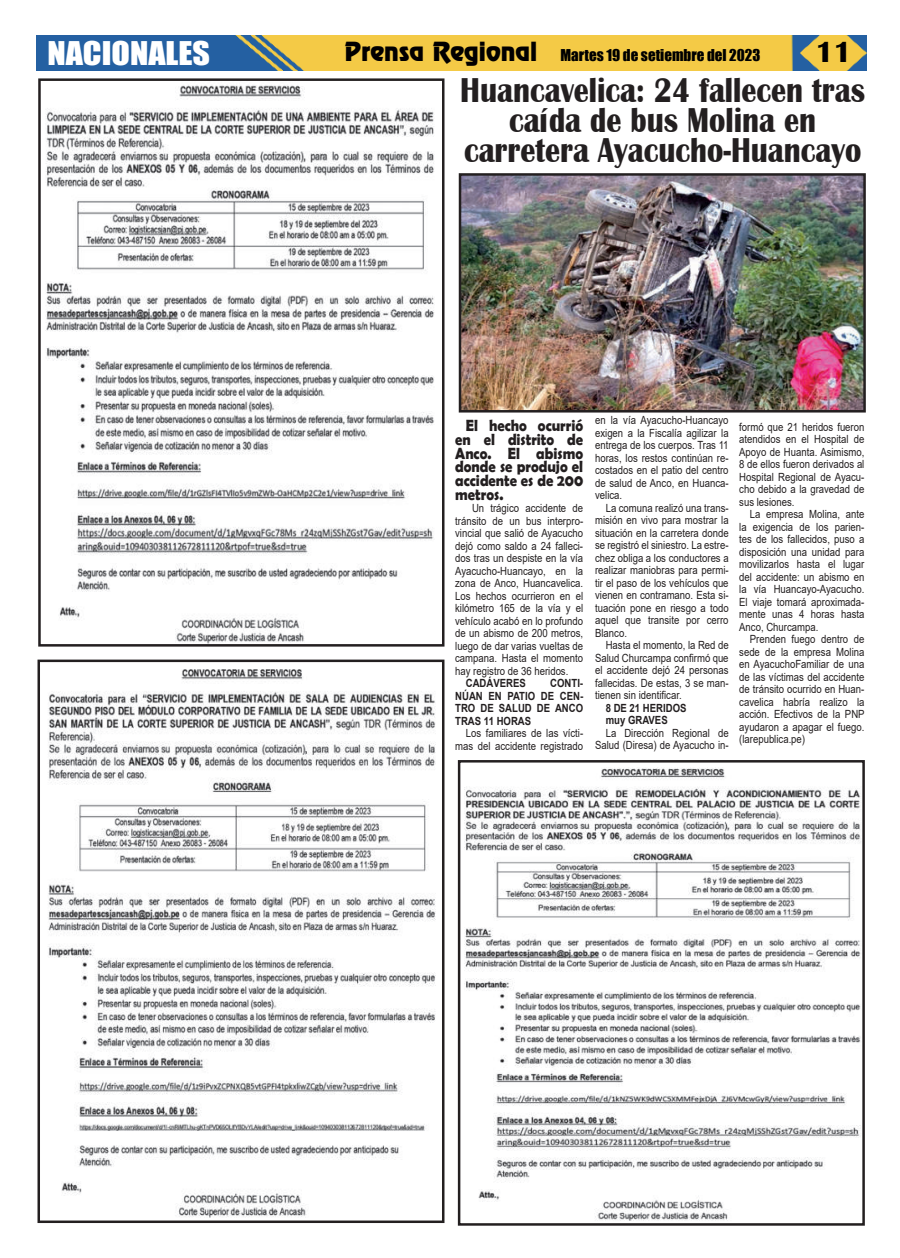
<style>
.page{position:relative;width:900px;height:1258px;background:#fff}
.page>*{position:absolute;margin:0;border:0;box-sizing:border-box;transform-origin:0 0}
.t1{font:700 35.5px/30px "Britannic";color:#231f20;text-align:center;scale:.85 1}
.t2{font:30px "Impact";color:#fff;scale:1.13 1}
.t3{font:700 30px "Britannic";color:#020000}
.t4{font:700 16.25px/13.8px "Berlin Sans FB Demi";color:#231f20;text-align:justify;scale:.9 1}
.t5{font:15px "Impact";color:#000}
.t6{font:11.25px/12.5px "Arial";color:#231f20;text-align:justify;scale:.85 1}
.t7{font:700 11.25px/12.5px "Arial";color:#231f20;text-align:justify;scale:.85 1}
.s1{font-family:"Renfrew Normal";font-size:23.75px;color:#020000}
</style>
<div class="page">
<img style="left:37px;top:35px;width:830px;height:36px">
<img style="left:48px;top:669px;width:388px;height:549px">
<div style="left:38px;top:660px;width:406px;height:563px;border:3px solid #231f20"></div>
<img style="left:46px;top:85px;width:388px;height:558px">
<div style="left:38px;top:78px;width:407px;height:569px;border:3px solid #231f20"></div>
<img style="left:464px;top:768px;width:397px;height:453px">
<div style="left:458px;top:760px;width:407px;height:466px;border:3px solid #231f20"></div>
<img style="left:463px;top:177px;width:399px;height:232px">
<div style="left:459px;top:173px;width:407px;height:240px;border:3px solid #231f20"></div>
<h2 class="t2" style="left:47px;top:38px;width:145px">NACIONALES</h2>
<h3 class="t5" style="left:344px;top:47px;width:417px"><span class="s1">Prensa Regional</span> Martes 19 de setiembre del 2023</h3>
<h2 class="t3" style="left:815px;top:37px;width:38px">11</h2>
<h1 class="t1" style="left:460px;top:75px;width:478px">Huancavelica: 24 fallecen tras caída de bus Molina en carretera Ayacucho-Huancayo</h1>
<h3 class="t4" style="left:455px;top:419px;width:144px;text-indent:11px">El hecho ocurrió en el distrito de Anco. El abismo donde se produjo el accidente es de 200 metros.</h3>
<p class="t6" style="left:455px;top:503px;width:152px;text-indent:17px">Un trágico accidente de tránsito de un bus interpro&shy;vincial que salió de Ayacucho dejó como saldo a 24 falleci&shy;dos tras un despiste en la vía Ayacucho-Huancayo, en la zona de Anco, Huancavelica.<br>Los hechos ocurrieron en el kilómetro 165 de la vía y el vehículo acabó en lo profundo de un abismo de 200 metros, luego de dar varias vueltas de campana. Hasta el momento hay registro de 36 heridos.</p>
<p class="t7" style="left:466px;top:678px;width:72px">CADÁVERES</p>
<p class="t7" style="left:455px;top:678px;width:152px;text-indent:95px">CONTI-NÚAN EN PATIO DE CEN-TRO DE SALUD DE ANCO TRAS 11 HORAS</p>
<p class="t6" style="left:455px;top:728px;width:152px;text-align:right">Los familiares de las vícti&shy;mas del accidente registrado</p>
<p class="t6" style="left:595px;top:415px;width:159px">en la vía Ayacucho-Huancayo exigen a la Fiscalía agilizar la entrega de los cuerpos. Tras 11 horas, los restos continúan re&shy;costados en el patio del centro de salud de Anco, en Huanca&shy;velica.</p>
<p class="t6" style="left:595px;top:503px;width:159px;text-indent:11px">La comuna realizó una trans&shy;misión en vivo para mostrar la situación en la carretera donde se registró el siniestro. La estre&shy;chez obliga a los conductores a realizar maniobras para permi&shy;tir el paso de los vehículos que vienen en contramano. Esta si&shy;tuación pone en riesgo a todo aquel que transite por cerro Blanco.</p>
<p class="t6" style="left:595px;top:640px;width:159px;text-indent:11px">Hasta el momento, la Red de Salud Churcampa confirmó que el accidente dejó 24 personas fallecidas. De estas, 3 se man&shy;tienen sin identificar.</p>
<p class="t7" style="left:606px;top:703px;width:97px">8 DE 21 HERIDOS muy GRAVES</p>
<p class="t6" style="left:595px;top:728px;width:159px;text-align:right">La Dirección Regional de<br>Salud (Diresa) de Ayacucho in-</p>
<p class="t6" style="left:739px;top:422px;width:149px">formó que 21 heridos fueron atendidos en el Hospital de Apoyo de Huanta. Asimismo, 8 de ellos fueron derivados al Hospital Regional de Ayacu&shy;cho debido a la gravedad de sus lesiones.</p>
<p class="t6" style="left:739px;top:509px;width:149px;text-indent:11px">La empresa Molina, ante la exigencia de los parien&shy;tes de los fallecidos, puso a disposición una unidad para movilizarlos hasta el lugar del accidente: un abismo en la vía Huancayo-Ayacucho.<br>El viaje tomará aproximada&shy;mente unas 4 horas hasta Anco, Churcampa.</p>
<p class="t6" style="left:739px;top:634px;width:149px;text-indent:11px">Prenden fuego dentro de sede de la empresa Molina en AyacuchoFamiliar de una de las víctimas del accidente de tránsito ocurrido en Huan&shy;cavelica habría realizo la acción. Efectivos de la PNP ayudaron a apagar el fuego. (larepublica.pe)</p>
</div>
